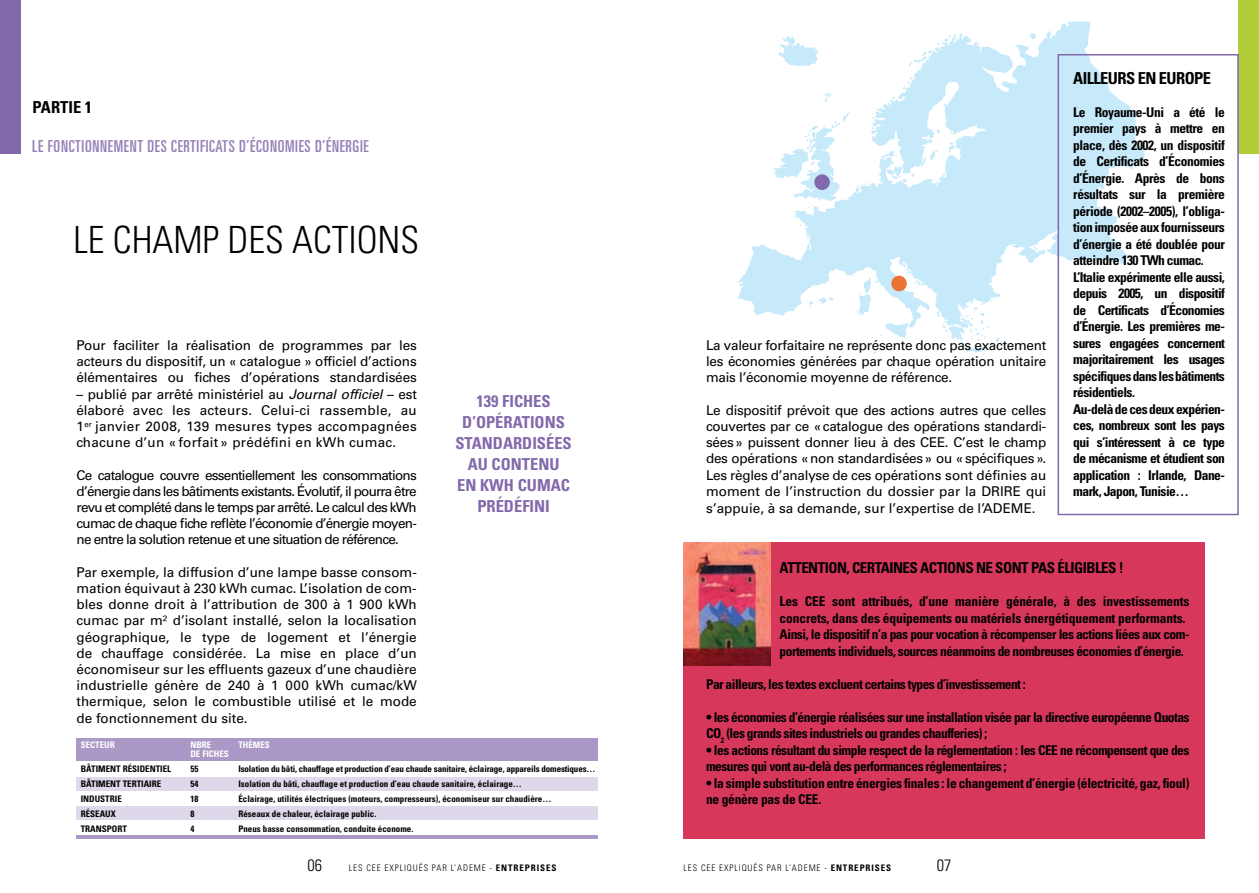
<style>
.page{position:relative;width:1259px;height:893px;background:#fff}
.page>*{position:absolute;margin:0;border:0;box-sizing:border-box;transform-origin:0 0}
.t1{font:300 condensed 37.5px "Univers LT Std";color:#000}
.t2{font:700 condensed 16.5px/21px "Univers LT Std";color:#8269ab;text-align:center}
.t3{font:ultra-condensed 16.5px "Univers LT Std";letter-spacing:.04em;color:#9580b8}
.t4{font:700 condensed 16.5px "Univers LT Std";letter-spacing:-.035em;color:#000}
.t5{font:300 condensed 16.5px "Univers LT Std";color:#000}
.t6{font:700 condensed 15px "Univers LT Std";letter-spacing:-.035em;color:#000}
.t7{font:13.5px/16.2px "Univers LT Std";letter-spacing:-.01em;color:#000;text-align:justify}
.t8{font:700 condensed 13.5px/16.5px "Univers LT Std";letter-spacing:-.04em;color:#000}
.t9{font:700 condensed 13.5px/16.5px "Univers LT Std";letter-spacing:-.02em;color:#000}
.t10{font:700 condensed 9px "Univers LT Std";color:#000}
.t11{font:300 condensed 9px "Univers LT Std";letter-spacing:.1em;color:#000}
.t12{font:700 condensed 9px "Univers LT Std";color:#fff}
.t13{font:700 condensed 9px "Univers LT Std";letter-spacing:.1em;color:#000}
.s1{font-style:italic}
.s2{font-weight:300}
</style>
<div class="page">
<svg style="left:737px;top:22px;width:408px;height:319px"></svg>
<svg style="left:824px;top:93px;width:7px;height:9px"></svg>
<svg style="left:778px;top:36px;width:40px;height:30px"></svg>
<svg style="left:902px;top:77px;width:10px;height:12px"></svg>
<svg style="left:909px;top:34px;width:47px;height:32px"></svg>
<svg style="left:936px;top:311px;width:4px;height:5px"></svg>
<svg style="left:942px;top:322px;width:5px;height:10px"></svg>
<svg style="left:880px;top:323px;width:28px;height:15px"></svg>
<svg style="left:856px;top:278px;width:21px;height:37px"></svg>
<svg style="left:903px;top:263px;width:5px;height:11px"></svg>
<svg style="left:914px;top:280px;width:9px;height:6px"></svg>
<svg style="left:806px;top:236px;width:3px;height:4px"></svg>
<svg style="left:799px;top:224px;width:6px;height:5px"></svg>
<svg style="left:774px;top:112px;width:76px;height:99px"></svg>
<svg style="left:857px;top:184px;width:12px;height:3px"></svg>
<svg style="left:887px;top:166px;width:27px;height:17px"></svg>
<svg style="left:921px;top:151px;width:16px;height:16px"></svg>
<svg style="left:948px;top:142px;width:7px;height:11px"></svg>
<svg style="left:936px;top:130px;width:4px;height:3px"></svg>
<svg style="left:961px;top:300px;width:38px;height:52px"></svg>
<svg style="left:1030px;top:33px;width:6px;height:6px"></svg>
<svg style="left:809px;top:297px;width:24px;height:10px"></svg>
<div style="left:814px;top:174px;width:16px;height:16px;background:#8269ab;border-radius:50%"></div>
<div style="left:891px;top:276px;width:15px;height:15px;background:#ea7235;border-radius:50%"></div>
<div style="left:0;top:0;width:20px;height:154px;background:#8269ab"></div>
<div style="left:1238px;top:0;width:21px;height:154px;background:#b0cc37"></div>
<div style="left:77px;top:738px;width:521px;height:23px;background:#aa99c7"></div>
<div style="left:77px;top:777px;width:521px;height:13px;background:#ded8ea"></div>
<div style="left:77px;top:806px;width:521px;height:13px;background:#ded8ea"></div>
<hr style="left:77px;top:835px;width:521px;height:4px;background:#aa99c7">
<div style="left:683px;top:542px;width:522px;height:297px;background:#d8375c"></div>
<img style="left:683px;top:542px;width:87px;height:123px">
<div style="left:1057px;top:54px;width:181px;height:461px;border:2px solid #8269ab"></div>
<p class="t4" style="left:33px;top:97px;width:61px">Partie 1</p>
<p class="t3" style="left:32px;top:137px;width:338px">LE FONCTIONNEMENT DES CERTIFICATS D’ÉCONOMIES D’ÉNERGIE</p>
<h1 class="t1" style="left:73px;top:217px;width:347px">LE CHAMP DES ACTIONS</h1>
<p class="t7" style="left:77px;top:337px;width:342px">Pour faciliter la réalisation de programmes par les acteurs du dispositif, un « catalogue » officiel d’actions élémentaires ou fiches d’opérations standardisées</p>
<p class="t7" style="left:77px;top:386px;width:342px">– publié par arrêté ministériel au <span class="s1">Journal officiel</span> – est élaboré avec les acteurs. Celui-ci rassemble, au 1<sup>er</sup> janvier 2008, 139 mesures types accompagnées chacune d’un « forfait » prédéfini en kWh cumac.</p>
<p class="t7" style="left:77px;top:467px;width:342px">Ce catalogue couvre essentiellement les consommations d’énergie dans les bâtiments existants. Évolutif, il pourra être revu et complété dans le temps par arrêté. Le calcul des kWh cumac de chaque fiche reflète l’économie d’énergie moyen&shy;ne entre la solution retenue et une situation de référence.</p>
<p class="t7" style="left:77px;top:564px;width:342px">Par exemple, la diffusion d’une lampe basse consom&shy;mation équivaut à 230 kWh cumac. L’isolation de com&shy;bles donne droit à l’attribution de 300 à 1 900 kWh cumac par m² d’isolant installé, selon la localisation géographique, le type de logement et l’énergie de chauffage considérée. La mise en place d’un économiseur sur les effluents gazeux d’une chaudière industrielle génère de 240 à 1 000 kWh cumac/kW thermique, selon le combustible utilisé et le mode de fonctionnement du site.</p>
<p class="t2" style="left:455px;top:391px;width:76px">139 FICHES<br>D’OPÉRATIONS<br>STANDARDIS</p>
<p class="t2" style="left:546px;top:433px;width:18px">ÉES</p>
<p class="t2" style="left:468px;top:454px;width:35px">AU CONTENU</p>
<p class="t2" style="left:457px;top:475px;width:114px">EN kWh cumac</p>
<p class="t2" style="left:477px;top:496px;width:74px">prédéfini</p>
<p class="t12" style="left:81px;top:739px;width:5px">SECTEURN</p>
<p class="t12" style="left:196px;top:739px;width:16px">BRETH</p>
<p class="t12" style="left:248px;top:739px;width:11px">ÈMES</p>
<p class="t12" style="left:190px;top:748px;width:22px">DE FICHES</p>
<p class="t10" style="left:81px;top:763px;width:90px">Bâtiment Résidentiel</p>
<p class="t10" style="left:190px;top:763px;width:9px">55</p>
<p class="t10" style="left:238px;top:763px;width:359px">Isolation du bâti, chauffage et production d’eau chaude sanitaire, éclairage, appareils domestiques…</p>
<p class="t10" style="left:81px;top:778px;width:82px">Bâtiment tertiaire</p>
<p class="t10" style="left:190px;top:778px;width:9px">54</p>
<p class="t10" style="left:238px;top:778px;width:285px">Isolation du bâti, chauffage et production d’eau chaude sanitaire, éclairage…</p>
<p class="t10" style="left:81px;top:793px;width:43px">Industrie</p>
<p class="t10" style="left:190px;top:793px;width:9px">18</p>
<p class="t10" style="left:238px;top:793px;width:314px">Éclairage, utilités électriques (moteurs, compresseurs), économiseur sur chaudière…</p>
<p class="t10" style="left:81px;top:808px;width:37px">Réseaux</p>
<p class="t10" style="left:190px;top:808px;width:5px">8</p>
<p class="t10" style="left:238px;top:808px;width:139px">Réseaux de chaleur, éclairage public.</p>
<p class="t10" style="left:81px;top:823px;width:48px">Transport</p>
<p class="t10" style="left:190px;top:823px;width:5px">4</p>
<p class="t10" style="left:238px;top:823px;width:176px">Pneus basse consommation, conduite économe.</p>
<p class="t7" style="left:706px;top:337px;width:342px">La valeur forfaitaire ne représente donc pas exactement les économies générées par chaque opération unitaire mais l’économie moyenne de référence.</p>
<p class="t7" style="left:706px;top:402px;width:342px">Le dispositif prévoit que des actions autres que celles couvertes par ce «catalogue des opérations standardi&shy;sées» puissent donner lieu à des CEE. C’est le champ des opérations «non standardisées» ou «spécifiques».<br>Les règles d’analyse de ces opérations sont définies au moment de l’instruction du dossier par la DRIRE qui s’appuie, à sa demande, sur l’expertise de l’ADEME.</p>
<p class="t4" style="left:1073px;top:68px;width:139px">Ailleurs en Europe</p>
<p class="t8" style="left:1073px;top:104px;width:153px">Le Royaume-Uni a été le premier pays à mettre en place, dès 2002, un dispositif de Certificats d’Économies d’Énergie. Après de bons résultats sur la première période (2002–2005), l’obliga&shy;tion imposée aux fournisseurs d’énergie a été doublée pour atteindre 130 TWh cumac.<br>L’Italie expérimente elle aussi, depuis 2005, un dispositif de Certificats d’Économies d’Énergie. Les premières me&shy;sures engagées concernent majoritairement les usages spécifiques dans les bâtiments résidentiels.<br>Au-delà de ces deux expérien&shy;ces, nombreux sont les pays qui s’intéressent à ce type de mécanisme et étudient son application : Irlande, Dane&shy;mark, Japon, Tunisie…</p>
<p class="t6" style="left:779px;top:559px;width:81px">Attention, CERT</p>
<p class="t6" style="left:881px;top:559px;width:17px">AINES</p>
<p class="t6" style="left:920px;top:559px;width:85px">Actions NE SONT</p>
<p class="t6" style="left:1031px;top:559px;width:94px">PAS éligibles !</p>
<p class="t8" style="left:779px;top:593px;width:33px">Les CEE</p>
<p class="t8" style="left:779px;top:593px;width:411px;text-indent:53px">sont attribués, d’une manière générale, à des investissements concrets, dans des équipements ou matériels énergétiquement performants.<br>Ainsi, le dispositif n’a pas pour vocation à récompenser les actions liées aux com&shy;portements individuels, sources néanmoins de nombreuses économies d’énergie.</p>
<p class="t8" style="left:706px;top:676px;width:321px">Par ailleurs, les textes excluent certains types d’investissement :</p>
<p class="t8" style="left:706px;top:709px;width:485px">• les économies d’énergie réalisées sur une installation visée par la directive européenne Quotas<br>CO<sub>2</sub> (les grands sites industriels ou grandes chaufferies) ;</p>
<p class="t8" style="left:706px;top:742px;width:485px">• les actions résultant du simple respect de la réglementation : les CEE ne récompensent que des mesures qui vont au-delà des performances réglementaires ;</p>
<p class="t9" style="left:706px;top:775px;width:485px">• la simple substitution entre énergies finales : le changement d’énergie (électricité, gaz, fioul) ne génère pas de CEE.</p>
<p class="t5" style="left:307px;top:855px;width:16px">06</p>
<p class="t11" style="left:349px;top:862px;width:116px">LES CEE EXPLI QUÉS PAR L’ADEME</p>
<p class="t13" style="left:489px;top:862px;width:68px"><span class="s2">-</span> entreprises</p>
<p class="t11" style="left:683px;top:862px;width:116px">LES CEE EXPLI QUÉS PAR L’ADEME</p>
<p class="t13" style="left:824px;top:862px;width:68px"><span class="s2">-</span> entreprises</p>
<p class="t5" style="left:937px;top:855px;width:16px">07</p>
</div>
